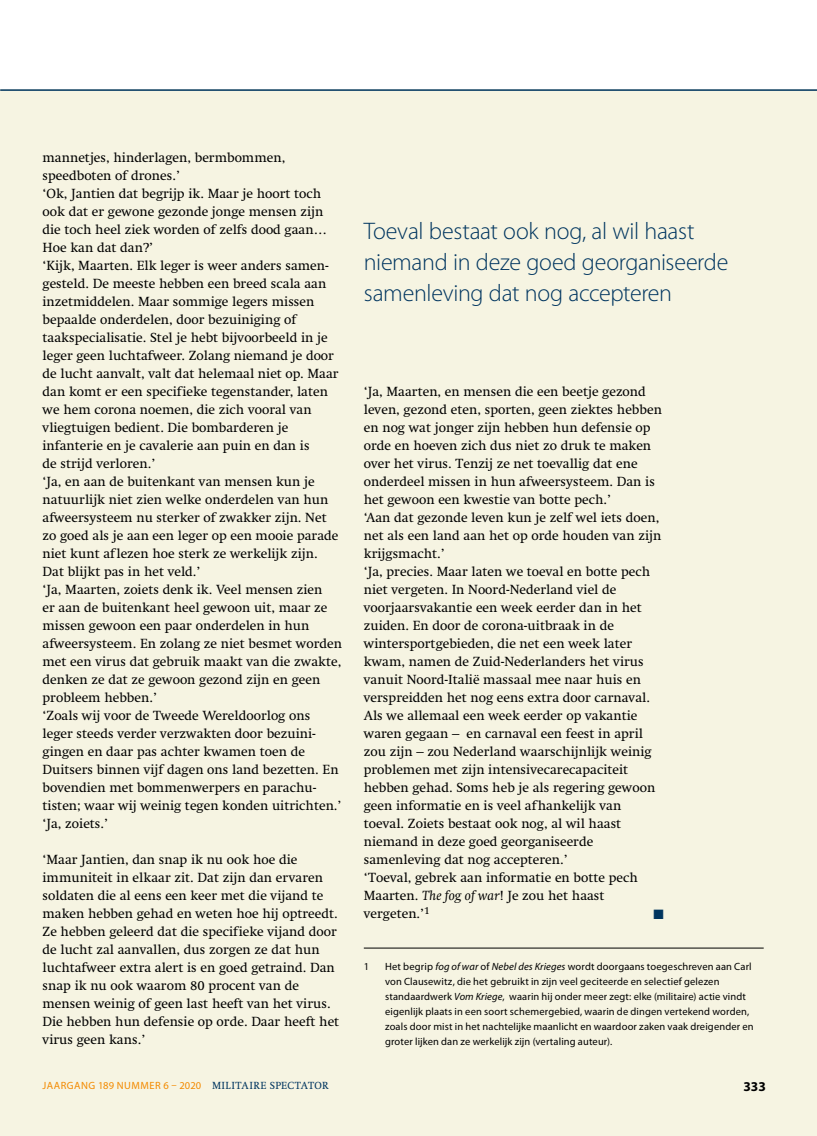
<style>
.page{position:relative;width:817px;height:1136px;background:#fff}
.page>*{position:absolute;margin:0;border:0;box-sizing:border-box;transform-origin:0 0}
.t1{font:300 24px/30.8px "Myriad Pro";letter-spacing:-.015em;color:#00355f}
.t2{font:13.5px/18px "Swift LT Std";color:#000}
.t3{font:700 13.5px "Myriad Pro";color:#000}
.t4{font:13.5px "Zapf Dingbats Std";color:#00355f}
.t5{font:10.5px/15px "Myriad Pro";letter-spacing:.015em;color:#000}
.t6{font:10.5px "Myriad Pro";letter-spacing:.045em;color:#f38a00}
.s1{font-style:italic}
.s2{font-family:"Swift LT Std";color:#00355f}
</style>
<div class="page">
<div style="left:0;top:89px;width:816px;height:1046px;background:#f6f4e2"></div>
<hr style="left:364px;top:947px;width:399px;height:1px;background:#000">
<hr style="left:0;top:89px;width:816px;height:2px;background:#00355f">
<p class="t2" style="left:43px;top:149px;width:301px">mannetjes, hinderlagen, bermbommen, speedboten of drones.’<br>‘Ok, Jantien dat begrijp ik. Maar je hoort toch ook dat er gewone gezonde jonge mensen zijn die toch heel ziek worden of zelfs dood gaan… Hoe kan dat dan?’<br>‘Kijk, Maarten. Elk leger is weer anders samen&shy;gesteld. De meeste hebben een breed scala aan inzetmiddelen. Maar sommige legers missen bepaalde onderdelen, door bezuiniging of taakspecialisatie. Stel je hebt bijvoorbeeld in je leger geen luchtafweer. Zolang niemand je door de lucht aanvalt, valt dat helemaal niet op. Maar dan komt er een specifieke tegenstander, laten we hem corona noemen, die zich vooral van vliegtuigen bedient. Die bombarderen je infanterie en je cavalerie aan puin en dan is<br>de strijd verloren.’<br>‘Ja, en aan de buitenkant van mensen kun je natuurlijk niet zien welke onderdelen van hun afweersysteem nu sterker of zwakker zijn. Net zo goed als je aan een leger op een mooie parade niet kunt aflezen hoe sterk ze werkelijk zijn.<br>Dat blijkt pas in het veld.’<br>‘Ja, Maarten, zoiets denk ik. Veel mensen zien<br>er aan de buitenkant heel gewoon uit, maar ze missen gewoon een paar onderdelen in hun afweersysteem. En zolang ze niet besmet worden met een virus dat gebruik maakt van die zwakte, denken ze dat ze gewoon gezond zijn en geen probleem hebben.’<br>‘Zoals wij voor de Tweede Wereldoorlog ons leger steeds verder verzwakten door bezuini&shy;gingen en daar pas achter kwamen toen de Duitsers binnen vijf dagen ons land bezetten. En bovendien met bommenwerpers en parachu&shy;tisten; waar wij weinig tegen konden uitrichten.’ ‘Ja, zoiets.’</p>
<p class="t2" style="left:43px;top:851px;width:298px">‘Maar Jantien, dan snap ik nu ook hoe die immuniteit in elkaar zit. Dat zijn dan ervaren soldaten die al eens een keer met die vijand te maken hebben gehad en weten hoe hij optreedt.<br>Ze hebben geleerd dat die specifieke vijand door de lucht zal aanvallen, dus zorgen ze dat hun luchtafweer extra alert is en goed getraind. Dan snap ik nu ook waarom 80 procent van de mensen weinig of geen last heeft van het virus.<br>Die hebben hun defensie op orde. Daar heeft het virus geen kans.’</p>
<h1 class="t1" style="left:364px;top:216px;width:366px">Toeval bestaat ook nog, al wil haast niemand in deze goed georganiseerde samenleving dat nog accepteren</h1>
<p class="t2" style="left:364px;top:382px;width:299px">‘Ja, Maarten, en mensen die een beetje gezond leven, gezond eten, sporten, geen ziektes hebben en nog wat jonger zijn hebben hun defensie op orde en hoeven zich dus niet zo druk te maken over het virus. Tenzij ze net toevallig dat ene onderdeel missen in hun afweersysteem. Dan is het gewoon een kwestie van botte pech.’<br>‘Aan dat gezonde leven kun je zelf wel iets doen, net als een land aan het op orde houden van zijn krijgsmacht.’<br>‘Ja, precies. Maar laten we toeval en botte pech niet vergeten. In Noord-Nederland viel de voorjaarsvakantie een week eerder dan in het zuiden. En door de corona-uitbraak in de wintersportgebieden, die net een week later kwam, namen de Zuid-Nederlanders het virus vanuit Noord-Italië massaal mee naar huis en verspreidden het nog eens extra door carnaval.<br>Als we allemaal een week eerder op vakantie waren gegaan – en carnaval een feest in april zou zijn – zou Nederland waarschijnlijk weinig problemen met zijn intensivecarecapaciteit hebben gehad. Soms heb je als regering gewoon geen informatie en is veel afhankelijk van toeval. Zoiets bestaat ook nog, al wil haast niemand in deze goed georganiseerde samenleving dat nog accepteren.’<br>‘Toeval, gebrek aan informatie en botte pech Maarten. <span class="s1">The fog of war</span>! Je zou het haast vergeten.’<sup>1</sup></p>
<p class="t4" style="left:653px;top:907px;width:12px">■</p>
<p class="t5" style="left:364px;top:958px;width:7px">1</p>
<p class="t5" style="left:385px;top:958px;width:370px">Het begrip <span class="s1">fog of war</span> of <span class="s1">Nebel des Krieges</span> wordt doorgaans toegeschreven aan Carl von Clausewitz, die het gebruikt in zijn veel geciteerde en selectief gelezen standaardwerk <span class="s1">Vom Kriege</span>, waarin hij onder meer zegt: elke (militaire) actie vindt eigenlijk plaats in een soort schemergebied, waarin de dingen vertekend worden, zoals door mist in het nachtelijke maanlicht en waardoor zaken vaak dreigender en groter lijken dan ze werkelijk zijn (vertaling auteur).</p>
<p class="t6" style="left:43px;top:1078px;width:287px">JAARGANG 189 NUMMER 6 – 2020 <span class="s2">MILITAIRE SPECTATOR</span></p>
<p class="t3" style="left:743px;top:1077px;width:24px">333</p>
</div>
